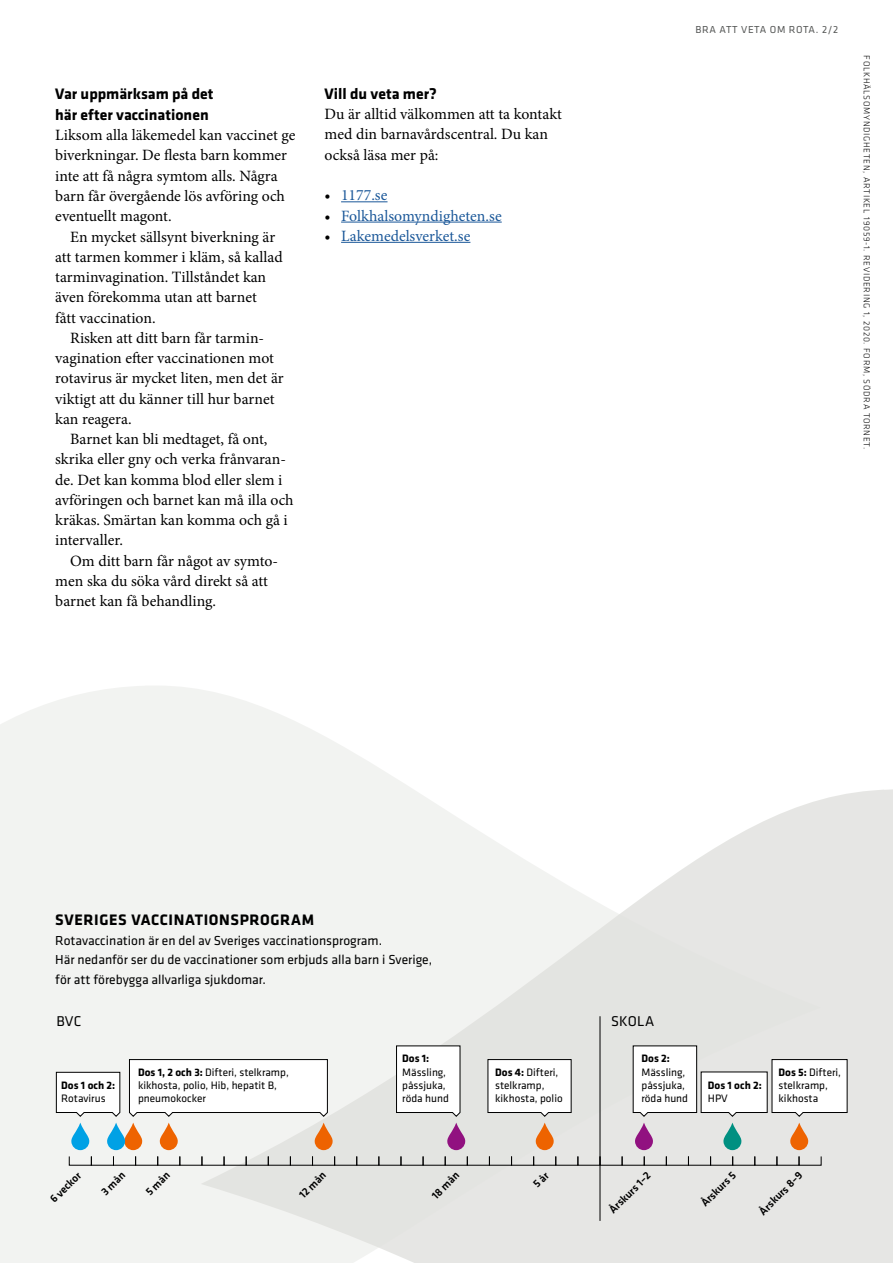
<style>
.page{position:relative;width:893px;height:1263px;background:#fff}
.page>*{position:absolute;margin:0;border:0;box-sizing:border-box;transform-origin:0 0}
.Bröd_indrag{font:15.75px/20.2px "Minion Pro";color:#000}
.Brödtext{font:15.75px/20.2px "Minion Pro";color:#000}
.Mellis{font:700 15.75px/21px "Klavika";color:#000}
.Brödtext-2{font:15.75px "Minion Pro";color:#1b5899}
.Mellis-2{font:700 15.75px "Klavika";letter-spacing:.04em;color:#000}
.t1{font:14.7px "Klavika";letter-spacing:.015em;color:#000}
.Fakta{font:13.5px/19.5px "Klavika";color:#000}
.t2{font:11.25px/13.4px "Klavika";color:#000}
.t3{font:500 11.25px "Klavika";color:#000}
.t4{font:700 11.25px/13.4px "Klavika";color:#000}
.t5{font:10.5px "Klavika";letter-spacing:.06em;color:#555756}
.t6{font:300 9px "Klavika";letter-spacing:.08em;color:#000}
.s1{color:#000}
.s2{font-weight:400}
.s3{font-weight:700}
</style>
<div class="page">
<hr style="left:341px;top:201px;width:46px;height:1px;background:#1b5899">
<hr style="left:341px;top:222px;width:161px;height:1px;background:#1b5899">
<hr style="left:341px;top:242px;width:129px;height:1px;background:#1b5899">
<div style="left:821px;top:789px;width:72px;height:474px;background:#e6e6e4"></div>
<svg style="left:0;top:686px;width:821px;height:577px;fill:#f2f3f1"></svg>
<svg style="left:69px;top:1156px;width:753px;height:10px"></svg>
<svg style="left:487px;top:1059px;width:85px;height:91px"></svg>
<svg style="left:632px;top:1045px;width:216px;height:105px"></svg>
<svg style="left:396px;top:1045px;width:69px;height:105px"></svg>
<svg style="left:56px;top:1059px;width:277px;height:91px"></svg>
<hr style="left:600px;top:1016px;width:1px;height:205px;background:#000">
<svg style="left:533px;top:1172px;width:17px;height:16px"></svg>
<p class="Mellis" style="left:55px;top:83px;width:160px">Var uppmärksam på det här efter vaccinationen</p>
<p class="Brödtext" style="left:55px;top:125px;width:242px">Liksom alla läkemedel kan vaccinet ge biverkningar. De flesta barn kommer inte att få några symtom alls. Några barn får övergående lös avföring och eventuellt magont.</p>
<p class="Bröd_indrag" style="left:55px;top:226px;width:229px;text-indent:15px">En mycket sällsynt biverkning är att tarmen kommer i kläm, så kallad tarminvagination. Tillståndet kan även förekomma utan att barnet<br>fått vaccination.</p>
<p class="Bröd_indrag" style="left:55px;top:328px;width:230px;text-indent:15px">Risken att ditt barn får tarmin&shy;vagination efter vaccinationen mot rotavirus är mycket liten, men det är viktigt att du känner till hur barnet kan reagera.</p>
<p class="Bröd_indrag" style="left:55px;top:429px;width:240px;text-indent:15px">Barnet kan bli medtaget, få ont, skrika eller gny och verka frånvaran&shy;de. Det kan komma blod eller slem i avföringen och barnet kan må illa och kräkas. Smärtan kan komma och gå i intervaller.</p>
<p class="Bröd_indrag" style="left:55px;top:550px;width:224px;text-indent:15px">Om ditt barn får något av symto&shy;men ska du söka vård direkt så att barnet kan få behandling.</p>
<p class="Mellis" style="left:325px;top:83px;width:114px">Vill du veta mer?</p>
<p class="Brödtext" style="left:325px;top:104px;width:239px">Du är alltid välkommen att ta kontakt med din barnavårdscentral. Du kan också läsa mer på:</p>
<p class="Brödtext-2" style="left:325px;top:185px;width:64px"><span class="s1">•</span> 1177.se</p>
<p class="Brödtext-2" style="left:325px;top:205px;width:179px"><span class="s1">•</span> Folkhalsomyndigheten.se</p>
<p class="Brödtext-2" style="left:325px;top:225px;width:147px"><span class="s1">•</span> Lakemedelsverket.se</p>
<p class="t5" style="left:695px;top:23px;width:144px">BRA ATT VETA OM ROTA. 2/2</p>
<p class="t6" style="left:872px;top:55px;width:395px;rotate:90deg">FOLKHÄLSOMYNDIGHETEN, ARTIKEL 19059-1. REVIDERING 1, 2020. FORM, SÖDRA TORNET.</p>
<p class="Mellis-2" style="left:55px;top:908px;width:260px">SVERIGES VACCINATIONSPROGRAM</p>
<p class="Fakta" style="left:55px;top:930px;width:378px">Rotavaccination är en del av Sveriges vaccinationsprogram.<br>Här nedanför ser du de vaccinationer som erbjuds alla barn i Sverige, för att förebygga allvarliga sjukdomar.</p>
<p class="t1" style="left:56px;top:1011px;width:26px">BVC</p>
<p class="t1" style="left:611px;top:1011px;width:45px">SKOLA</p>
<p class="t4" style="left:61px;top:1078px;width:55px">Dos 1 och 2:<br><span class="s2">Rotavirus</span></p>
<p class="t2" style="left:402px;top:1051px;width:48px"><span class="s3">Dos 1:<br></span>Mässling, påssjuka, röda hund</p>
<p class="t2" style="left:641px;top:1051px;width:48px"><span class="s3">Dos 2:<br></span>Mässling, påssjuka, röda hund</p>
<p class="t2" style="left:138px;top:1065px;width:152px"><span class="s3">Dos 1, 2 och 3:</span> Difteri, stelkramp, kikhosta, polio, Hib, hepatit B, pneumokocker</p>
<p class="t2" style="left:495px;top:1065px;width:69px"><span class="s3">Dos 4:</span> Difteri, stelkramp, kikhosta, polio</p>
<p class="t4" style="left:708px;top:1078px;width:55px">Dos 1 och 2:<br><span class="s2">HPV</span></p>
<p class="t2" style="left:778px;top:1065px;width:64px"><span class="s3">Dos 5:</span> Difteri, stelkramp, kikhosta</p>
<p class="t3" style="left:47px;top:1195px;width:40px;rotate:-45deg">6 veckor</p>
<p class="t3" style="left:98px;top:1188px;width:30px;rotate:-45deg">3 mån</p>
<p class="t3" style="left:142px;top:1188px;width:30px;rotate:-45deg">5 mån</p>
<p class="t3" style="left:295px;top:1191px;width:35px;rotate:-45deg">12 mån</p>
<p class="t3" style="left:428px;top:1192px;width:35px;rotate:-45deg">18 mån</p>
<p class="t3" style="left:605px;top:1206px;width:55px;rotate:-45deg">Årskurs 1–2</p>
<p class="t3" style="left:697px;top:1199px;width:46px;rotate:-45deg">Årskurs 5</p>
<p class="t3" style="left:755px;top:1208px;width:58px;rotate:-45deg">Årskurs 8–9</p>
</div>
